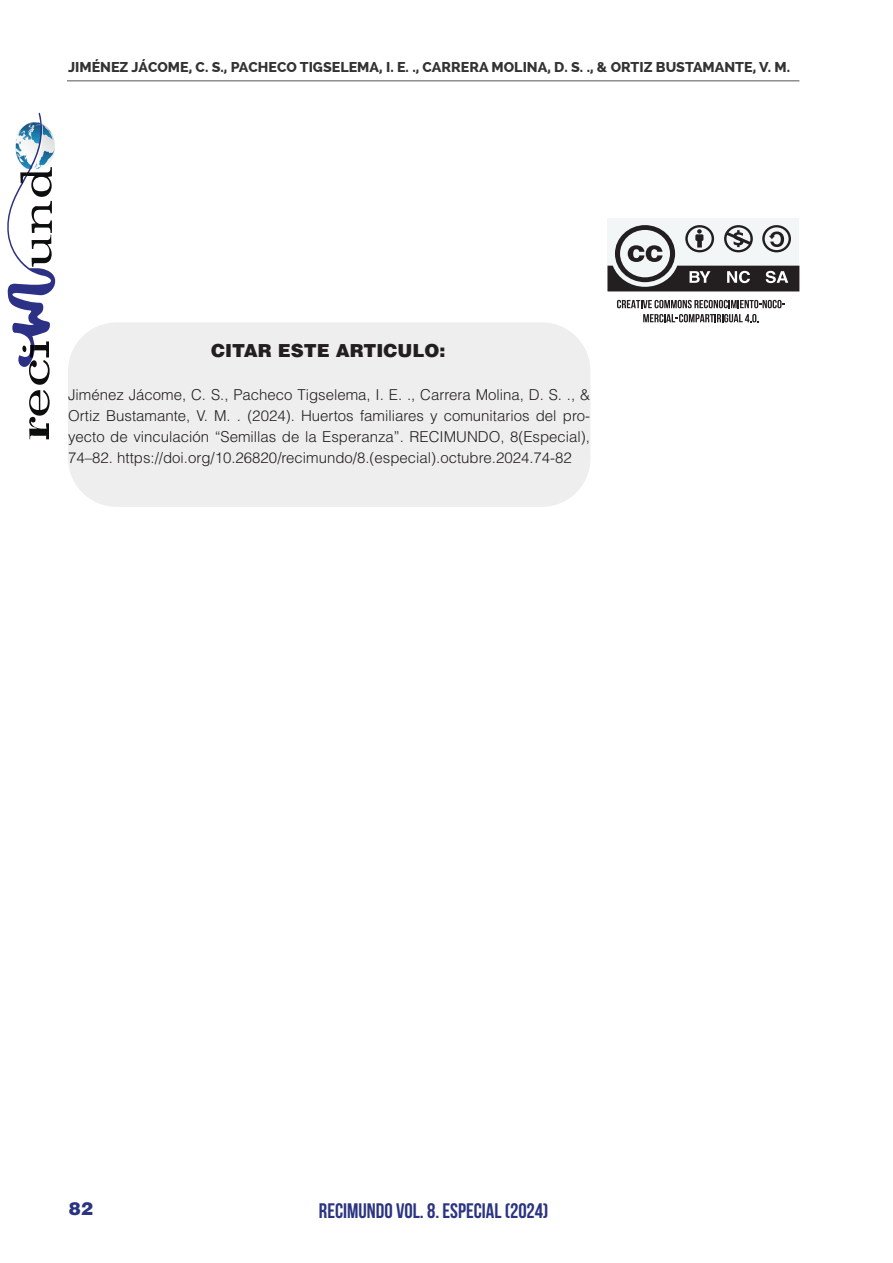
<style>
.page{position:relative;width:893px;height:1263px;background:#fff}
.page>*{position:absolute;margin:0;border:0;box-sizing:border-box;transform-origin:0 0}
.t1{font:700 21px "Bebas Neue";color:#2b3481}
.t2{font:900 18px "Helvetica LT Std";color:#231f20}
.t3{font:900 18px "Helvetica LT Std";color:#2b3481}
.t4{font:300 15px/21px "Helvetica LT Std";color:#231f20;text-align:justify}
.t5{font:800 14.25px "Raleway";color:#333}
</style>
<div class="page">
<hr style="left:67px;top:80px;width:732px;height:1px;background:#545557">
<svg style="left:7px;top:113px;width:48px;height:326px"></svg>
<svg style="left:617px;top:300px;width:168px;height:8px"></svg>
<svg style="left:643px;top:314px;width:116px;height:8px"></svg>
<div style="left:607px;top:218px;width:192px;height:73px;background:#f3f6f7"></div>
<svg style="left:607px;top:225px;width:192px;height:66px"></svg>
<div style="left:68px;top:322px;width:522px;height:185px;background:#edeeed;border-radius:49px"></div>
<p class="t5" style="left:68px;top:59px;width:724px">JIMÉNEZ JÁCOME, C. S., PACHECO TIGSELEMA, I. E. ., CARRERA MOLINA, D. S. ., &amp; ORTIZ BUSTAMANTE, V. M.</p>
<p class="t2" style="left:211px;top:339px;width:236px">CITAR ESTE ARTICULO:</p>
<p class="t4" style="left:68px;top:384px;width:524px">Jiménez Jácome, C. S., Pacheco Tigselema, I. E. ., Carrera Molina, D. S. ., &amp; Ortiz Bustamante, V. M. . (2024). Huertos familiares y comunitarios del pro&shy;yecto de vinculación “Semillas de la Esperanza”. RECIMUNDO, 8(Especial), 74–82. https://doi.org/10.26820/recimundo/8.(especial).octubre.2024.74-82</p>
<p class="t3" style="left:69px;top:1197px;width:26px">82</p>
<h1 class="t1" style="left:319px;top:1199px;width:231px">RECIMUNDO VOL. 8. ESPECIAL (2024)</h1>
</div>
